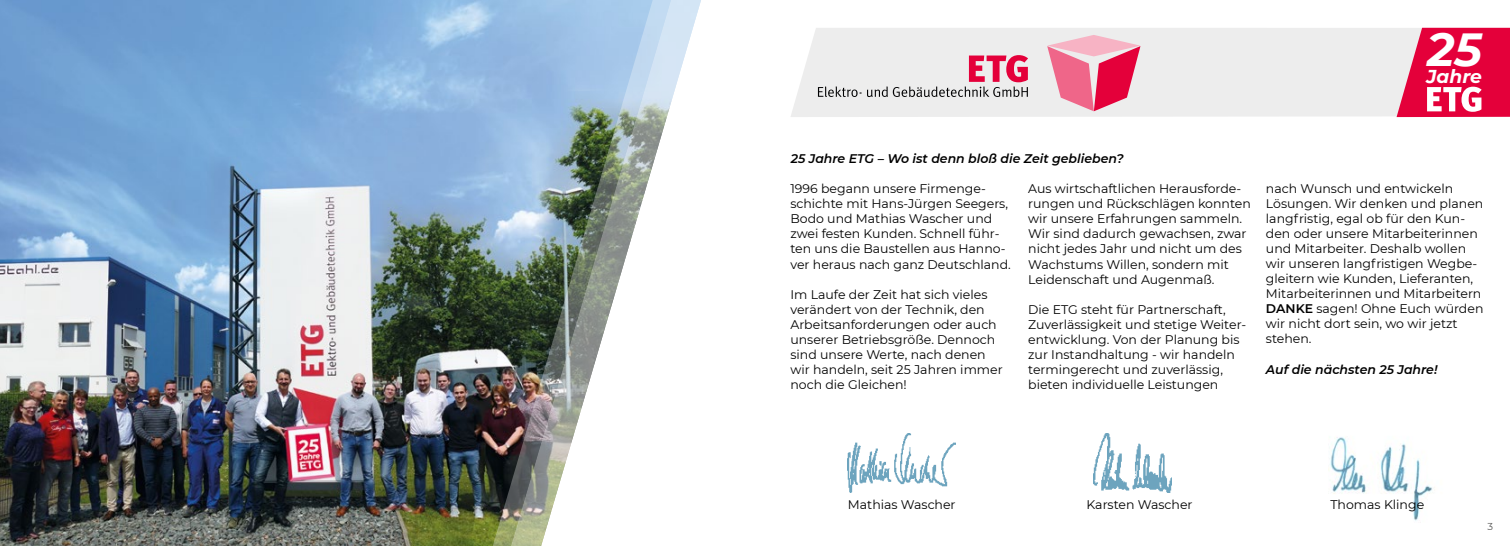
<style>
.page{position:relative;width:1510px;height:546px;background:#fff}
.page>*{position:absolute;margin:0;border:0;box-sizing:border-box;transform-origin:0 0}
.t1{font:italic 700 46.38px "Montserrat";color:#fff}
.t2{font:italic 700 18.62px "Montserrat";color:#fff}
.t3{font:12.5px/15px "Montserrat";color:#000}
.t4{font:italic 600 12.5px "Montserrat";color:#000}
.t5{font:10px "Montserrat";color:#575756}
.s1{font-weight:600}
</style>
<div class="page">
<img style="left:0;top:0;width:490px;height:546px">
<img style="left:490px;top:0;width:18px;height:546px">
<img style="left:508px;top:0;width:193px;height:546px">
<img style="left:847px;top:433px;width:108px;height:59px">
<img style="left:1093px;top:433px;width:78px;height:59px">
<div style="left:791px;top:28px;width:605px;height:89px;background:#ededed"></div>
<svg style="left:1047px;top:35px;width:93px;height:76px;background:#ec8aa3"></svg>
<svg style="left:818px;top:86px;width:43px;height:11px"></svg>
<svg style="left:867px;top:55px;width:161px;height:42px;background:#dcbcc4"></svg>
<img style="left:1328px;top:437px;width:105px;height:84px">
<svg style="left:1396px;top:28px;width:113px;height:89px;background:#e7305f"></svg>
<h1 class="t1" style="left:1427px;top:16px;width:56px">25</h1>
<h2 class="t2" style="left:1426px;top:63px;width:57px">Jahre</h2>
<p class="t4" style="left:790px;top:150px;width:334px">25 Jahre ETG – Wo ist denn bloß die Zeit geblieben?</p>
<p class="t3" style="left:790px;top:181px;width:222px">1996 begann unsere Firmenge&shy;schichte mit Hans-Jürgen Seegers,<br>Bodo und Mathias Wascher und zwei festen Kunden. Schnell führ&shy;ten uns die Baustellen aus Hanno&shy;ver heraus nach ganz Deutschland.</p>
<p class="t3" style="left:790px;top:286px;width:214px">Im Laufe der Zeit hat sich vieles verändert von der Technik, den<br>Arbeitsanforderungen oder auch unserer Betriebsgröße. Dennoch sind unsere Werte, nach denen wir handeln, seit 25 Jahren immer noch die Gleichen!</p>
<p class="t3" style="left:1028px;top:181px;width:224px">Aus wirtschaftlichen Herausforde&shy;rungen und Rückschlägen konnten wir unsere Erfahrungen sammeln.<br>Wir sind dadurch gewachsen, zwar nicht jedes Jahr und nicht um des<br>Wachstums Willen, sondern mit<br>Leidenschaft und Augenmaß.</p>
<p class="t3" style="left:1028px;top:301px;width:220px">Die ETG steht für Partnerschaft, Zuverlässigkeit und stetige Weiter&shy;entwicklung. Von der Planung bis zur Instandhaltung - wir handeln termingerecht und zuverlässig, bieten individuelle Leistungen</p>
<p class="t3" style="left:1266px;top:180px;width:219px">nach Wunsch und entwickeln<br>Lösungen. Wir denken und planen langfristig, egal ob für den Kun&shy;den oder unsere Mitarbeiterinnen und Mitarbeiter. Deshalb wollen wir unseren langfristigen Wegbe&shy;gleitern wie Kunden, Lieferanten,<br>Mitarbeiterinnen und Mitarbeitern<br><span class="s1">DANKE</span> sagen! Ohne Euch würden wir nicht dort sein, wo wir jetzt stehen.</p>
<p class="t4" style="left:1266px;top:360px;width:173px">Auf die nächsten 25 Jahre!</p>
<p class="t3" style="left:848px;top:496px;width:109px">Mathias Wascher</p>
<p class="t3" style="left:1086px;top:496px;width:107px">Karsten Wascher</p>
<p class="t3" style="left:1330px;top:496px;width:95px">Thomas Klinge</p>
<p class="t5" style="left:1487px;top:519px;width:7px">3</p>
</div>
